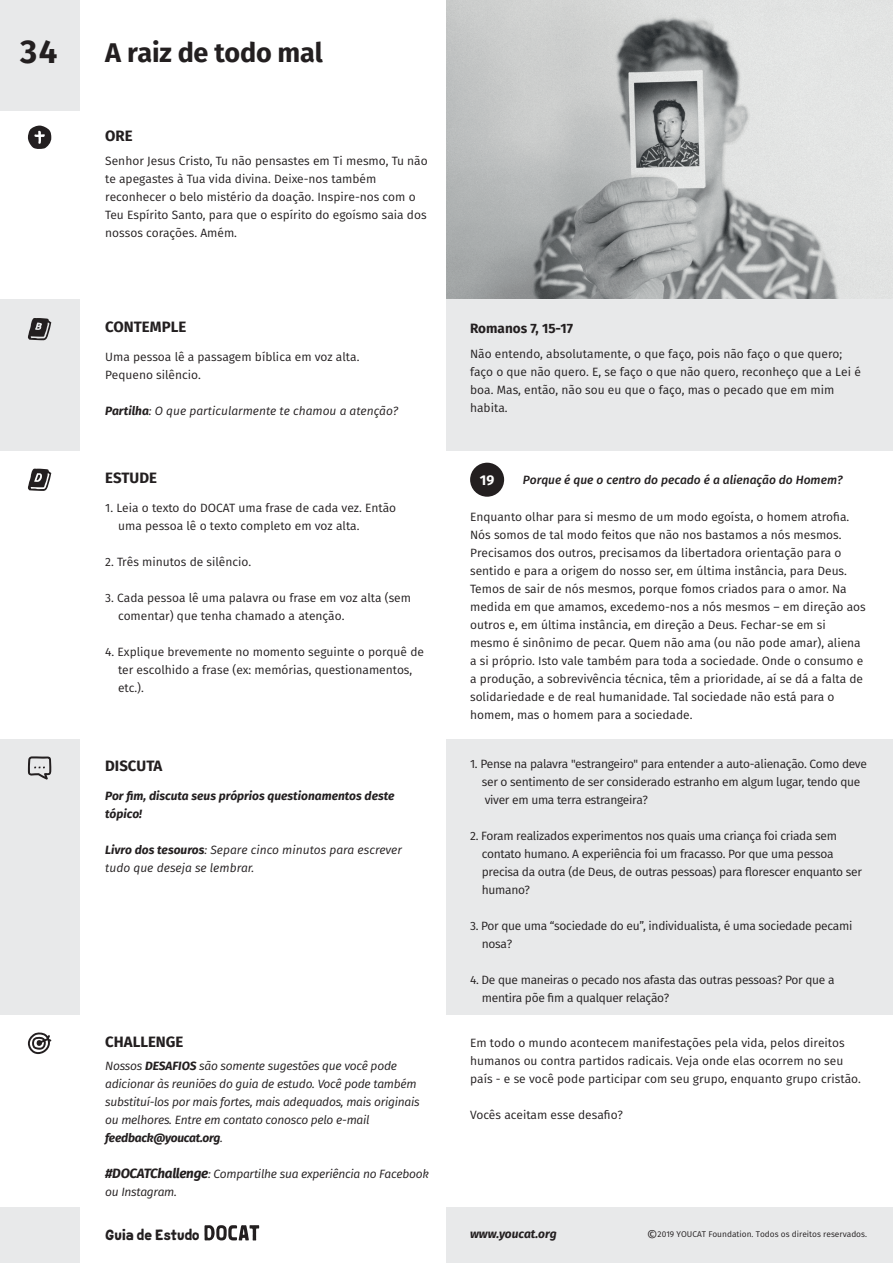
<style>
.page{position:relative;width:893px;height:1263px;background:#fff}
.page>*{position:absolute;margin:0;border:0;box-sizing:border-box;transform-origin:0 0}
.t1{font:700 33px "Fira Sans";color:#231f20}
.t2{font:700 27px "Fira Sans";letter-spacing:-.01em;color:#231f20}
.t3{font:700 15px "Fira Sans";color:#231f20}
.t4{font:900 14.85px "Rockster";color:#231f20}
.t5{font:700 14.1px "Fira Sans";color:#fff}
.t6{font:700 13.5px "Fira Sans";color:#231f20}
.t7{font:12px/18px "Fira Sans";color:#231f20}
.t8{font:12px/18px "Fira Sans";letter-spacing:-.025em;color:#231f20}
.t9{font:italic 12px/18px "Fira Sans";letter-spacing:-.02em;color:#231f20}
.t10{font:italic 12px/18px "Fira Sans";color:#231f20}
.t11{font:italic 700 12px/18px "Fira Sans";color:#231f20}
.t12{font:italic 500 12px "Fira Sans";color:#231f20}
.t13{font:8.4px "Fira Sans";color:#231f20}
.s1{font-weight:700}
.s2{font-weight:700;font-size:13.5px}
.s3{font-size:13.5px}
</style>
<div class="page">
<div style="left:446px;top:1207px;width:447px;height:56px;background:#e8e9ea"></div>
<div style="left:0;top:1207px;width:79px;height:56px;background:#e8e9ea"></div>
<img style="left:446px;top:0;width:447px;height:300px">
<svg style="left:28px;top:468px;width:23px;height:23px"></svg>
<div style="left:470px;top:462px;width:34px;height:35px;background:#231f20;border-radius:50%"></div>
<div style="left:0;top:739px;width:79px;height:275px;background:#e8e9ea"></div>
<div style="left:446px;top:739px;width:447px;height:275px;background:#e8e9ea"></div>
<div style="left:0;top:0;width:79px;height:111px;background:#e8e9ea"></div>
<div style="left:446px;top:300px;width:447px;height:151px;background:#e8e9ea"></div>
<div style="left:0;top:300px;width:79px;height:151px;background:#e8e9ea"></div>
<svg style="left:28px;top:126px;width:23px;height:23px"></svg>
<svg style="left:28px;top:318px;width:23px;height:23px"></svg>
<svg style="left:28px;top:756px;width:23px;height:24px"></svg>
<svg style="left:28px;top:1032px;width:23px;height:22px"></svg>
<svg style="left:204px;top:1225px;width:55px;height:15px"></svg>
<h1 class="t1" style="left:20px;top:24px;width:39px">34</h1>
<h2 class="t2" style="left:105px;top:30px;width:219px">A raiz de todo mal</h2>
<p class="t3" style="left:105px;top:123px;width:29px">ORE</p>
<p class="t7" style="left:105px;top:152px;width:324px">Senhor Jesus Cristo, Tu não pensastes em Ti mesmo, Tu não te apegastes à Tua vida divina. Deixe-nos também reconhecer o belo mistério da doação. Inspire-nos com o Teu Espírito Santo, para que o espírito do egoísmo saia dos nossos corações. Amém.</p>
<p class="t3" style="left:105px;top:315px;width:83px">CONTEMPLE</p>
<p class="t7" style="left:105px;top:347px;width:256px">Uma pessoa lê a passagem bíblica em voz alta.<br>Pequeno silêncio.</p>
<p class="t10" style="left:105px;top:401px;width:294px"><span class="s1">Partilha</span>: O que particularmente te chamou a atenção?</p>
<p class="t6" style="left:470px;top:317px;width:104px">Romanos 7, 15-17</p>
<p class="t7" style="left:470px;top:344px;width:392px">Não entendo, absolutamente, o que faço, pois não faço o que quero; faço o que não quero. E, se faço o que não quero, reconheço que a Lei é boa. Mas, então, não sou eu que o faço, mas o pecado que em mim habita.</p>
<p class="t3" style="left:105px;top:465px;width:53px">ESTUDE</p>
<p class="t5" style="left:480px;top:468px;width:16px">19</p>
<p class="t12" style="left:523px;top:470px;width:321px">Porque é que o centro do pecado é a alienação do Homem?</p>
<p class="t7" style="left:118px;top:499px;width:280px;text-indent:-13px">1. Leia o texto do DOCAT uma frase de cada vez. Então uma pessoa lê o texto completo em voz alta.</p>
<p class="t7" style="left:105px;top:553px;width:147px">2. Três minutos de silêncio.</p>
<p class="t7" style="left:118px;top:589px;width:295px;text-indent:-13px">3. Cada pessoa lê uma palavra ou frase em voz alta (sem comentar) que tenha chamado a atenção.</p>
<p class="t7" style="left:118px;top:643px;width:307px;text-indent:-13px">4. Explique brevemente no momento seguinte o porquê de ter escolhido a frase (ex: memórias, questionamentos, etc.).</p>
<p class="t3" style="left:105px;top:753px;width:59px">DISCUTA</p>
<p class="t11" style="left:105px;top:786px;width:291px">Por fim, discuta seus próprios questionamentos deste tópico!</p>
<p class="t10" style="left:105px;top:841px;width:298px"><span class="s1">Livro dos tesouros</span>: Separe cinco minutos para escrever tudo que deseja se lembrar.</p>
<p class="t3" style="left:105px;top:1029px;width:80px">CHALLENGE</p>
<p class="t9" style="left:105px;top:1056px;width:316px">Nossos <span class="s1">DESAFIOS</span> são somente sugestões que você pode adicionar às reuniões do guia de estudo. Você pode também substituí-los por mais fortes, mais adequados, mais originais ou melhores. Entre em contato conosco pelo e-mail <span class="s1">feedback@youcat.org</span>.</p>
<p class="t9" style="left:105px;top:1164px;width:325px"><span class="s2">#DOCATChallenge</span>: Compartilhe sua experiência no Facebook ou Instagram.</p>
<p class="t4" style="left:105px;top:1224px;width:96px">Guia de Estudo</p>
<p class="t7" style="left:470px;top:508px;width:397px">Enquanto olhar para si mesmo de um modo egoísta, o homem atrofia.<br>Nós somos de tal modo feitos que não nos bastamos a nós mesmos.<br>Precisamos dos outros, precisamos da libertadora orientação para o sentido e para a origem do nosso ser, em última instância, para Deus.<br>Temos de sair de nós mesmos, porque fomos criados para o amor. Na medida em que amamos, excedemo-nos a nós mesmos – em direção aos outros e, em última instância, em direção a Deus. Fechar-se em si mesmo é sinônimo de pecar. Quem não ama (ou não pode amar), aliena a si próprio. Isto vale também para toda a sociedade. Onde o consumo e a produção, a sobrevivência técnica, têm a prioridade, aí se dá a falta de solidariedade e de real humanidade. Tal sociedade não está para o homem, mas o homem para a sociedade.</p>
<p class="t8" style="left:482px;top:754px;width:387px;text-indent:-12px">1. Pense na palavra "estrangeiro" para entender a auto-alienação. Como deve ser o sentimento de ser considerado estranho em algum lugar, tendo que viver em uma terra estrangeira?</p>
<p class="t8" style="left:482px;top:826px;width:382px;text-indent:-12px">2. Foram realizados experimentos nos quais uma criança foi criada sem contato humano. A experiência foi um fracasso. Por que uma pessoa precisa da outra (de Deus, de outras pessoas) para florescer enquanto ser humano?</p>
<p class="t8" style="left:482px;top:916px;width:372px;text-indent:-12px">3. Por que uma “sociedade do eu”, individualista, é uma sociedade pecami nosa?</p>
<p class="t8" style="left:482px;top:970px;width:354px;text-indent:-12px">4. De que maneiras o pecado nos afasta das outras pessoas? Por que a mentira põe fim a qualquer relação?</p>
<p class="t7" style="left:470px;top:1033px;width:392px">Em todo o mundo acontecem manifestações pela vida, pelos direitos humanos ou contra partidos radicais. Veja onde elas ocorrem no seu país - e se você pode participar com seu grupo, enquanto grupo cristão.</p>
<p class="t7" style="left:470px;top:1105px;width:154px">Vocês aceitam esse desafio?</p>
<p class="t11" style="left:470px;top:1224px;width:88px">www.youcat.org</p>
<p class="t13" style="left:647px;top:1228px;width:222px"><span class="s3">©</span>2019 YOUCAT Foundation. Todos os direitos reservados.</p>
</div>
